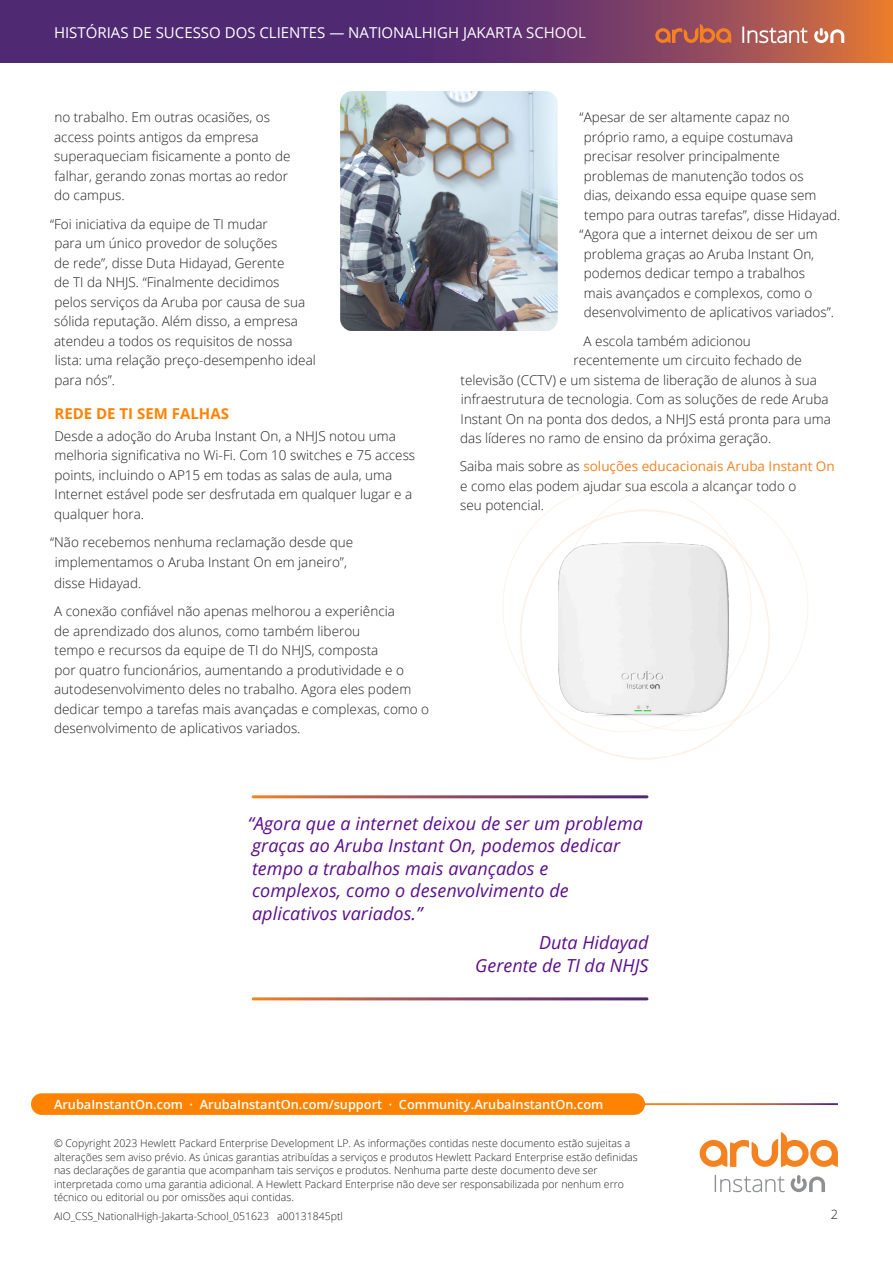
<style>
.page{position:relative;width:893px;height:1263px;background:#fff}
.page>*{position:absolute;margin:0;border:0;box-sizing:border-box;transform-origin:0 0}
.Pull_Quote--12_15_Op{font:italic 18px/22.5px "Open Sans";letter-spacing:.005em;color:#5c0f8c}
.Body_Copy{font:italic 18px/22.5px "Open Sans";color:#5c0f8c;text-align:right}
.t1{font:15px "Open Sans";color:#fff}
.Body__Head_10_14_Bol{font:700 15px "Open Sans";color:#ff8300}
.Body_Copy-2{font:300 13.5px/19.5px "Open Sans";color:#231f20}
.t2{font:600 12.75px "Open Sans";color:#fff}
.t3{font:300 12.75px "Open Sans";color:#231f20}
.t4{font:300 10.5px/13.5px "Open Sans";color:#231f20}
.s1{font-weight:400;color:#f58220}
</style>
<div class="page">
<div style="left:31px;top:1093px;width:614px;height:22px;background:#ff8300;border-radius:11px"></div>
<svg style="left:0;top:0;width:893px;height:62px;background:#6d3868"></svg>
<svg style="left:791px;top:1175px;width:34px;height:17px"></svg>
<svg style="left:715px;top:1175px;width:70px;height:17px"></svg>
<svg style="left:700px;top:1132px;width:138px;height:35px"></svg>
<svg style="left:655px;top:24px;width:76px;height:19px"></svg>
<svg style="left:814px;top:28px;width:30px;height:15px"></svg>
<svg style="left:742px;top:27px;width:66px;height:16px"></svg>
<svg style="left:763px;top:511px;width:45px;height:191px"></svg>
<svg style="left:502px;top:482px;width:261px;height:260px"></svg>
<img style="left:559px;top:536px;width:169px;height:188px">
<img style="left:340px;top:91px;width:218px;height:240px">
<p class="t1" style="left:54px;top:23px;width:534px">HISTÓRIAS DE SUCESSO DOS CLIENTES — NATIONALHIGH JAKARTA SCHOOL</p>
<p class="Body_Copy-2" style="left:54px;top:107px;width:238px">no trabalho. Em outras ocasiões, os access points antigos da empresa superaqueciam fisicamente a ponto de falhar, gerando zonas mortas ao redor do campus.</p>
<p class="Body_Copy-2" style="left:54px;top:213px;width:263px;text-indent:-4px">“Foi iniciativa da equipe de TI mudar<br>para um único provedor de soluções<br>de rede”, disse Duta Hidayad, Gerente<br>de TI da NHJS. “Finalmente decidimos<br>pelos serviços da Aruba por causa de sua sólida reputação. Além disso, a empresa atendeu a todos os requisitos de nossa lista: uma relação preço-desempenho ideal para nós”.</p>
<p class="Body__Head_10_14_Bol" style="left:54px;top:403px;width:176px">REDE DE TI SEM FALHAS</p>
<p class="Body_Copy-2" style="left:54px;top:426px;width:363px">Desde a adoção do Aruba Instant On, a NHJS notou uma melhoria significativa no Wi-Fi. Com 10 switches e 75 access points, incluindo o AP15 em todas as salas de aula, uma Internet estável pode ser desfrutada em qualquer lugar e a qualquer hora.</p>
<p class="Body_Copy-2" style="left:50px;top:532px;width:305px;text-align:center">“Não recebemos nenhuma reclamação desde que implementamos o Aruba Instant On em janeiro”,</p>
<p class="Body_Copy-2" style="left:54px;top:573px;width:89px">disse Hidayad.</p>
<p class="Body_Copy-2" style="left:54px;top:601px;width:377px">A conexão confiável não apenas melhorou a experiência<br>de aprendizado dos alunos, como também liberou<br>tempo e recursos da equipe de TI do NHJS, composta<br>por quatro funcionários, aumentando a produtividade e o autodesenvolvimento deles no trabalho. Agora eles podem dedicar tempo a tarefas mais avançadas e complexas, como o desenvolvimento de aplicativos variados.</p>
<p class="Body_Copy-2" style="left:580px;top:107px;width:212px">“Apesar de ser altamente capaz no</p>
<p class="Body_Copy-2" style="left:584px;top:127px;width:211px">próprio ramo, a equipe costumava</p>
<p class="Body_Copy-2" style="left:584px;top:146px;width:197px">precisar resolver principalmente</p>
<p class="Body_Copy-2" style="left:584px;top:166px;width:221px">problemas de manutenção todos os</p>
<p class="Body_Copy-2" style="left:584px;top:185px;width:234px">dias, deixando essa equipe quase sem</p>
<p class="Body_Copy-2" style="left:584px;top:205px;width:258px">tempo para outras tarefas”, disse Hidayad.</p>
<p class="Body_Copy-2" style="left:580px;top:224px;width:240px">“Agora que a internet deixou de ser um</p>
<p class="Body_Copy-2" style="left:584px;top:244px;width:232px">problema graças ao Aruba Instant On,</p>
<p class="Body_Copy-2" style="left:584px;top:263px;width:223px">podemos dedicar tempo a trabalhos</p>
<p class="Body_Copy-2" style="left:584px;top:283px;width:230px">mais avançados e complexos, como o</p>
<p class="Body_Copy-2" style="left:584px;top:302px;width:252px">desenvolvimento de aplicativos variados”.</p>
<p class="Body_Copy-2" style="left:584px;top:330px;width:169px">A escola também adicionou</p>
<p class="Body_Copy-2" style="left:573px;top:350px;width:230px">recentemente um circuito fechado de</p>
<p class="Body_Copy-2" style="left:461px;top:369px;width:358px">televisão (CCTV) e um sistema de liberação de alunos à sua</p>
<p class="Body_Copy-2" style="left:461px;top:389px;width:369px">infraestrutura de tecnologia. Com as soluções de rede Aruba</p>
<p class="Body_Copy-2" style="left:461px;top:408px;width:372px">Instant On na ponta dos dedos, a NHJS está pronta para uma</p>
<p class="Body_Copy-2" style="left:460px;top:428px;width:313px">das líderes no ramo de ensino da próxima geração.</p>
<p class="Body_Copy-2" style="left:460px;top:456px;width:376px">Saiba mais sobre as <span class="s1">soluções educacionais Aruba Instant On </span>e como elas podem ajudar sua escola a alcançar todo o<br>seu potencial.</p>
<p class="Pull_Quote--12_15_Op" style="left:248px;top:812px;width:397px">“Agora que a internet deixou de ser um problema graças ao Aruba Instant On, podemos dedicar tempo a trabalhos mais avançados e<br>complexos, como o desenvolvimento de aplicativos variados.”</p>
<p class="Body_Copy" style="left:475px;top:931px;width:175px">Duta Hidayad<br>Gerente de TI da NHJS</p>
<p class="t2" style="left:54px;top:1096px;width:551px">ArubaInstantOn.com · ArubaInstantOn.com/support · Community.ArubaInstantOn.com</p>
<p class="t4" style="left:54px;top:1136px;width:585px">© Copyright 2023 Hewlett Packard Enterprise Development LP. As informações contidas neste documento estão sujeitas a alterações sem aviso prévio. As únicas garantias atribuídas a serviços e produtos Hewlett Packard Enterprise estão definidas nas declarações de garantia que acompanham tais serviços e produtos. Nenhuma parte deste documento deve ser interpretada como uma garantia adicional. A Hewlett Packard Enterprise não deve ser responsabilizada por nenhum erro técnico ou editorial ou por omissões aqui contidas.</p>
<p class="t4" style="left:54px;top:1209px;width:290px">AIO_CSS_NationalHigh-Jakarta-School_051623 a00131845ptl</p>
<p class="t3" style="left:831px;top:1206px;width:9px">2</p>
</div>
